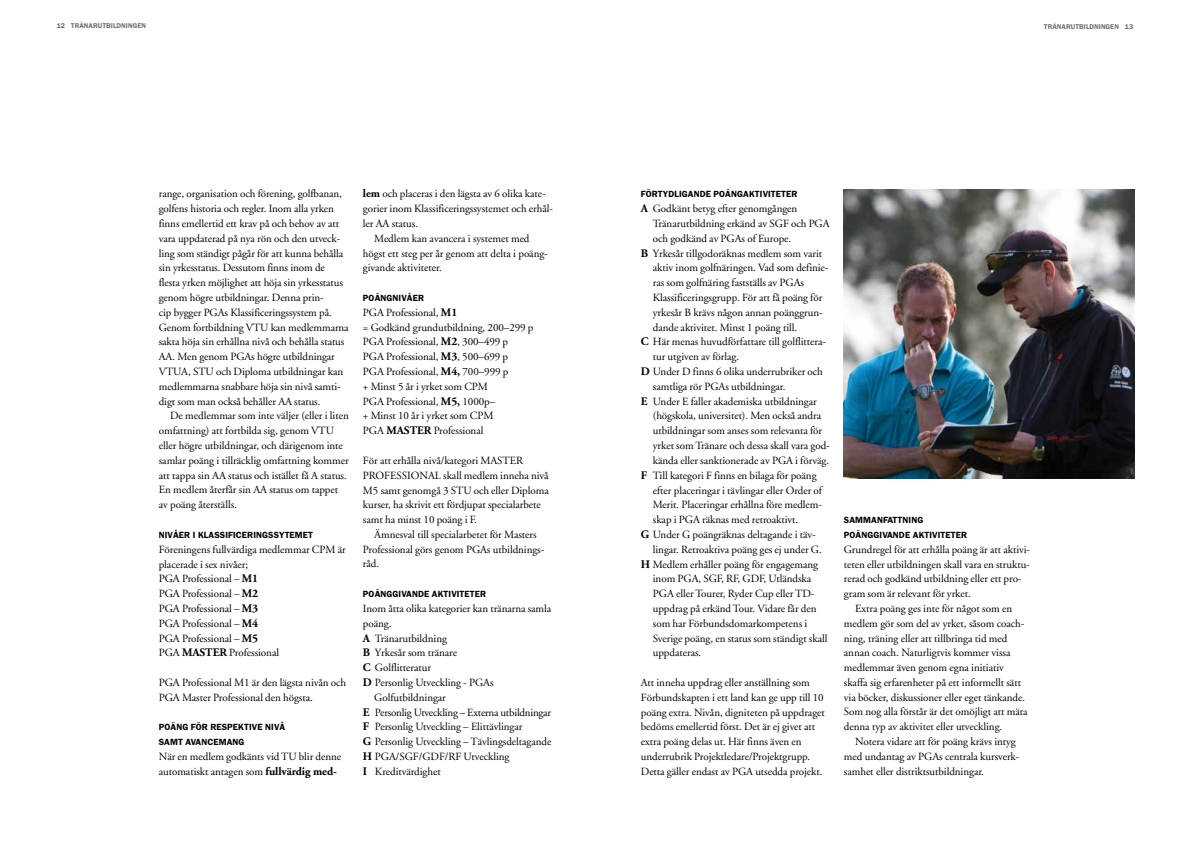
<style>
.page{position:relative;width:1191px;height:842px;background:#fff}
.page>*{position:absolute;margin:0;border:0;box-sizing:border-box;transform-origin:0 0}
.t1{font:11px/14.8px "Adobe Garamond";letter-spacing:-.005em;color:#000}
.t2{font:600 9px/14.8px "Franklin Gothic";letter-spacing:.01em;color:#000}
.t3{font:600 7px "Franklin Gothic";letter-spacing:.005em;color:#707172}
.s1{font-weight:700;font-size:11.5px}
</style>
<div class="page">
<img style="left:844px;top:190px;width:290px;height:289px">
<p class="t3" style="left:57px;top:22px;width:91px">12 TRÄNARUTBILDNINGEN</p>
<p class="t3" style="left:1044px;top:23px;width:91px">TRÄNARUTBILDNINGEN 13</p>
<p class="t1" style="left:159px;top:187px;width:191px">range, organisation och förening, golfbanan, golfens historia och regler. Inom alla yrken finns emellertid ett krav på och behov av att vara uppdaterad på nya rön och den utveck&shy;ling som ständigt pågår för att kunna behålla sin yrkesstatus. Dessutom finns inom de flesta yrken möjlighet att höja sin yrkesstatus genom högre utbildningar. Denna prin-<br>cip bygger PGAs Klassificeringssystem på.<br>Genom fortbildning VTU kan medlemmarna sakta höja sin erhållna nivå och behålla status AA. Men genom PGAs högre utbildningar VTUA, STU och Diploma utbildningar kan medlemmarna snabbare höja sin nivå samti&shy;digt som man också behåller AA status.</p>
<p class="t1" style="left:159px;top:409px;width:191px;text-indent:11px">De medlemmar som inte väljer (eller i liten omfattning) att fortbilda sig, genom VTU eller högre utbildningar, och därigenom inte samlar poäng i tillräcklig omfattning kommer att tappa sin AA status och istället få A status.<br>En medlem återfår sin AA status om tappet av poäng återställs.</p>
<p class="t2" style="left:159px;top:527px;width:156px">NIVÅER I KLASSIFICERINGSSYTEMET</p>
<p class="t1" style="left:159px;top:542px;width:188px">Föreningens fullvärdiga medlemmar CPM är placerade i sex nivåer;<br>PGA Professional – <span class="s1">M1<br></span>PGA Professional – <span class="s1">M2<br></span>PGA Professional – <span class="s1">M3<br></span>PGA Professional – <span class="s1">M4<br></span>PGA Professional – <span class="s1">M5<br></span>PGA <span class="s1">MASTER</span> Professional</p>
<p class="t1" style="left:159px;top:675px;width:189px">PGA Professional M1 är den lägsta nivån och<br>PGA Master Professional den högsta.</p>
<p class="t2" style="left:159px;top:720px;width:128px">POÄNG FÖR RESPEKTIVE NIVÅ<br>SAMT AVANCEMANG</p>
<p class="t1" style="left:159px;top:749px;width:184px">När en medlem godkänts vid TU blir denne automatiskt antagen som <span class="s1">fullvärdig med-</span></p>
<p class="t1" style="left:363px;top:187px;width:184px"><span class="s1">lem</span> och placeras i den lägsta av 6 olika kate-</p>
<p class="t1" style="left:363px;top:202px;width:191px">gorier inom Klassificeringssystemet och erhål-</p>
<p class="t1" style="left:363px;top:216px;width:57px">ler AA status.</p>
<p class="t1" style="left:374px;top:231px;width:157px">Medlem kan avancera i systemet med</p>
<p class="t1" style="left:363px;top:246px;width:186px">högst ett steg per år genom att delta i poäng-</p>
<p class="t1" style="left:363px;top:261px;width:80px">givande aktiviteter.</p>
<p class="t2" style="left:363px;top:290px;width:63px">POÄNGNIVÅER</p>
<p class="t1" style="left:363px;top:305px;width:172px">PGA Professional, <span class="s1">M1<br></span>= Godkänd grundutbildning, 200–299 p<br>PGA Professional, <span class="s1">M2</span>, 300–499 p<br>PGA Professional, <span class="s1">M3</span>, 500–699 p<br>PGA Professional, <span class="s1">M4,</span> 700–999 p<br>+ Minst 5 år i yrket som CPM<br>PGA Professional, <span class="s1">M5,</span> 1000p–<br>+ Minst 10 år i yrket som CPM<br>PGA <span class="s1">MASTER</span> Professional</p>
<p class="t1" style="left:363px;top:453px;width:187px">För att erhålla nivå/kategori MASTER PROFESSIONAL skall medlem inneha nivå M5 samt genomgå 3 STU och eller Diploma kurser, ha skrivit ett fördjupat specialarbete samt ha minst 10 poäng i F.</p>
<p class="t1" style="left:363px;top:527px;width:183px;text-indent:11px">Ämnesval till specialarbetet för Masters<br>Professional görs genom PGAs utbildnings&shy;råd.</p>
<p class="t2" style="left:363px;top:586px;width:125px">POÄNGGIVANDE AKTIVITETER</p>
<p class="t1" style="left:363px;top:601px;width:190px">Inom åtta olika kategorier kan tränarna samla</p>
<p class="t1" style="left:363px;top:616px;width:30px">poäng.</p>
<p class="t1" style="left:363px;top:631px;width:85px"><span class="s1">A</span> Tränarutbildning</p>
<p class="t1" style="left:363px;top:646px;width:96px"><span class="s1">B</span> Yrkesår som tränare</p>
<p class="t1" style="left:363px;top:660px;width:70px"><span class="s1">C</span> Golflitteratur</p>
<p class="t1" style="left:363px;top:675px;width:132px"><span class="s1">D</span> Personlig Utveckling - PGAs</p>
<p class="t1" style="left:374px;top:690px;width:73px">Golfutbildningar</p>
<p class="t1" style="left:363px;top:705px;width:190px"><span class="s1">E</span> Personlig Utveckling – Externa utbildningar</p>
<p class="t1" style="left:363px;top:720px;width:161px"><span class="s1">F</span> Personlig Utveckling – Elittävlingar</p>
<p class="t1" style="left:363px;top:734px;width:190px"><span class="s1">G</span> Personlig Utveckling – Tävlingsdeltagande</p>
<p class="t1" style="left:363px;top:749px;width:148px"><span class="s1">H</span> PGA/SGF/GDF/RF Utveckling</p>
<p class="t1" style="left:363px;top:764px;width:79px"><span class="s1">I</span> Kreditvärdighet</p>
<p class="t2" style="left:641px;top:187px;width:158px">FÖRTYDLIGANDE POÄNGAKTIVITETER</p>
<p class="t1" style="left:641px;top:202px;width:158px"><span class="s1">A</span> Godkänt betyg efter genomgången</p>
<p class="t1" style="left:653px;top:216px;width:178px">Tränarutbildning erkänd av SGF och PGA</p>
<p class="t1" style="left:653px;top:231px;width:140px">och godkänd av PGAs of Europe.</p>
<p class="t1" style="left:641px;top:246px;width:183px"><span class="s1">B</span> Yrkesår tillgodoräknas medlem som varit</p>
<p class="t1" style="left:653px;top:261px;width:177px">aktiv inom golfnäringen. Vad som definie-</p>
<p class="t1" style="left:653px;top:276px;width:153px">ras som golfnäring fastställs av PGAs</p>
<p class="t1" style="left:653px;top:290px;width:171px">Klassificeringsgrupp. För att få poäng för</p>
<p class="t1" style="left:653px;top:305px;width:171px">yrkesår B krävs någon annan poänggrun-</p>
<p class="t1" style="left:653px;top:320px;width:146px">dande aktivitet. Minst 1 poäng till.</p>
<p class="t1" style="left:641px;top:335px;width:187px"><span class="s1">C</span> Här menas huvudförfattare till golflittera-</p>
<p class="t1" style="left:653px;top:350px;width:88px">tur utgiven av förlag.</p>
<p class="t1" style="left:641px;top:364px;width:184px"><span class="s1">D</span> Under D finns 6 olika underrubriker och</p>
<p class="t1" style="left:653px;top:379px;width:134px">samtliga rör PGAs utbildningar.</p>
<p class="t1" style="left:641px;top:394px;width:177px"><span class="s1">E</span> Under E faller akademiska utbildningar</p>
<p class="t1" style="left:653px;top:409px;width:170px">(högskola, universitet). Men också andra</p>
<p class="t1" style="left:653px;top:424px;width:171px">utbildningar som anses som relevanta för</p>
<p class="t1" style="left:653px;top:438px;width:178px">yrket som Tränare och dessa skall vara god-</p>
<p class="t1" style="left:653px;top:453px;width:178px">kända eller sanktionerade av PGA i förväg.</p>
<p class="t1" style="left:641px;top:468px;width:177px"><span class="s1">F</span> Till kategori F finns en bilaga för poäng</p>
<p class="t1" style="left:653px;top:483px;width:171px">efter placeringar i tävlingar eller Order of</p>
<p class="t1" style="left:653px;top:498px;width:171px">Merit. Placeringar erhållna före medlem-</p>
<p class="t1" style="left:653px;top:512px;width:147px">skap i PGA räknas med retroaktivt.</p>
<p class="t1" style="left:641px;top:527px;width:176px"><span class="s1">G</span> Under G poängräknas deltagande i täv-</p>
<p class="t1" style="left:653px;top:542px;width:170px">lingar. Retroaktiva poäng ges ej under G.</p>
<p class="t1" style="left:641px;top:557px;width:179px"><span class="s1">H</span> Medlem erhåller poäng för engagemang</p>
<p class="t1" style="left:653px;top:572px;width:160px">inom PGA, SGF, RF, GDF, Utländska</p>
<p class="t1" style="left:653px;top:586px;width:163px">PGA eller Tourer, Ryder Cup eller TD-</p>
<p class="t1" style="left:653px;top:601px;width:165px">uppdrag på erkänd Tour. Vidare får den</p>
<p class="t1" style="left:653px;top:616px;width:156px">som har Förbundsdomarkompetens i</p>
<p class="t1" style="left:653px;top:631px;width:176px">Sverige poäng, en status som ständigt skall</p>
<p class="t1" style="left:653px;top:646px;width:50px">uppdateras.</p>
<p class="t1" style="left:641px;top:675px;width:185px">Att inneha uppdrag eller anställning som Förbundskapten i ett land kan ge upp till 10 poäng extra. Nivån, digniteten på uppdraget bedöms emellertid först. Det är ej givet att extra poäng delas ut. Här finns även en underrubrik Projektledare/Projektgrupp.<br>Detta gäller endast av PGA utsedda projekt.</p>
<p class="t2" style="left:844px;top:512px;width:125px">SAMMANFATTNING<br>POÄNGGIVANDE AKTIVITETER</p>
<p class="t1" style="left:844px;top:542px;width:188px">Grundregel för att erhålla poäng är att aktivi-</p>
<p class="t1" style="left:844px;top:557px;width:187px">teten eller utbildningen skall vara en struktu-</p>
<p class="t1" style="left:844px;top:572px;width:179px">rerad och godkänd utbildning eller ett pro-</p>
<p class="t1" style="left:844px;top:586px;width:128px">gram som är relevant för yrket.</p>
<p class="t1" style="left:855px;top:601px;width:158px">Extra poäng ges inte för något som en</p>
<p class="t1" style="left:844px;top:616px;width:182px">medlem gör som del av yrket, såsom coach-</p>
<p class="t1" style="left:844px;top:631px;width:165px">ning, träning eller att tillbringa tid med</p>
<p class="t1" style="left:844px;top:646px;width:168px">annan coach. Naturligtvis kommer vissa</p>
<p class="t1" style="left:844px;top:660px;width:161px">medlemmar även genom egna initiativ</p>
<p class="t1" style="left:844px;top:675px;width:179px">skaffa sig erfarenheter på ett informellt sätt</p>
<p class="t1" style="left:844px;top:690px;width:183px">via böcker, diskussioner eller eget tänkande.</p>
<p class="t1" style="left:844px;top:705px;width:185px">Som nog alla förstår är det omöjligt att mäta</p>
<p class="t1" style="left:844px;top:720px;width:160px">denna typ av aktivitet eller utveckling.</p>
<p class="t1" style="left:855px;top:734px;width:162px">Notera vidare att för poäng krävs intyg</p>
<p class="t1" style="left:844px;top:749px;width:177px">med undantag av PGAs centrala kursverk-</p>
<p class="t1" style="left:844px;top:764px;width:142px">samhet eller distriktsutbildningar.</p>
</div>
